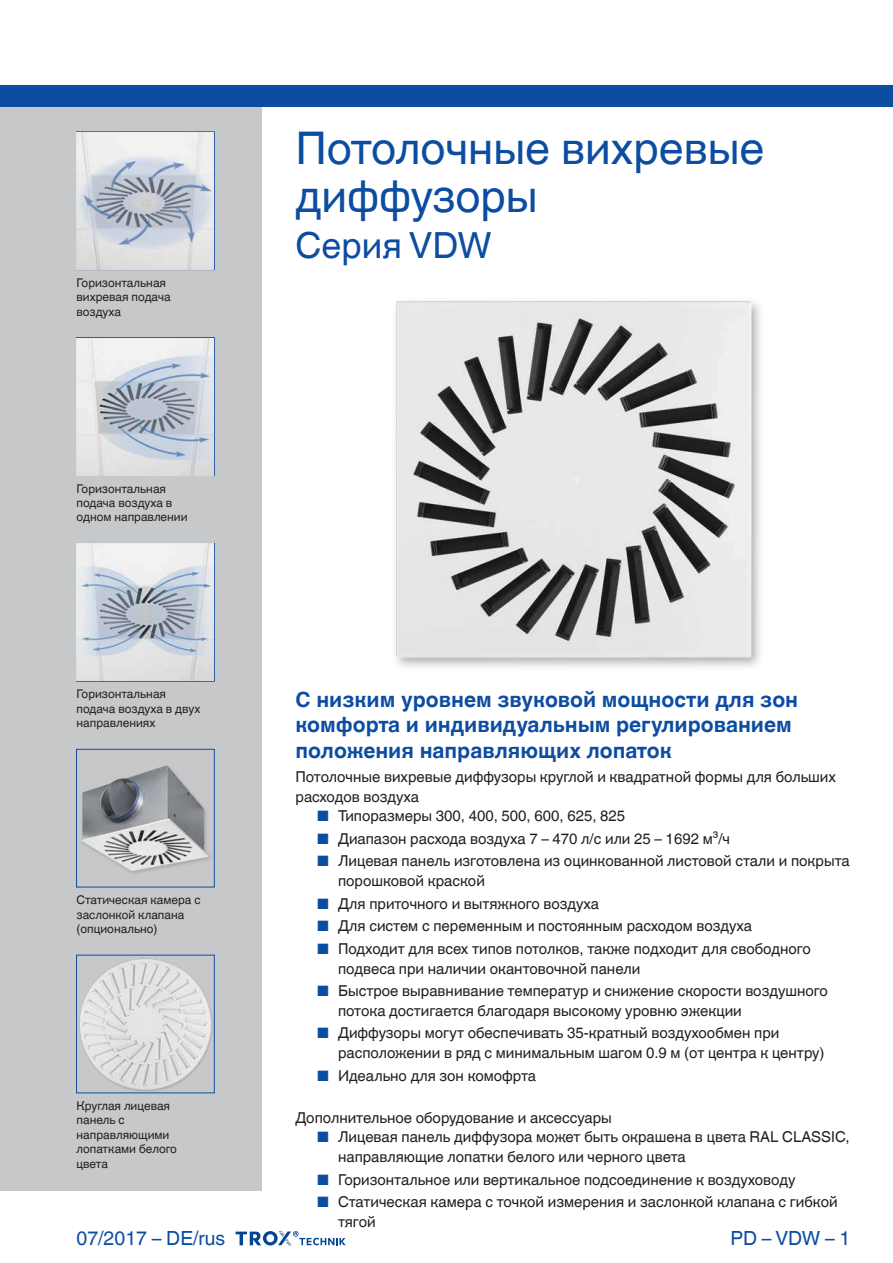
<style>
.page{position:relative;width:893px;height:1263px;background:#fff}
.page>*{position:absolute;margin:0;border:0;box-sizing:border-box;transform-origin:0 0}
.t1{font:45px/48px "TROX Helvetica";color:#0d4da1}
.t2{font:36px "TROX Helvetica";color:#0d4da1}
.t3{font:700 21px/25.5px "TROX Helvetica";color:#0d4da1}
.t4{font:19.5px "TROX Helvetica";color:#0d4da1}
.t5{font:15px/19.5px "TROX Helvetica";color:#231f20}
.t6{font:12px/14.4px "TROX Helvetica";color:#231f20}
.s1{color:#0d4da1}
</style>
<div class="page">
<div style="left:0;top:106px;width:261px;height:1084px;background:#c7c8ca"></div>
<div style="left:0;top:85px;width:893px;height:21px;background:#0d4da1"></div>
<div style="left:76px;top:131px;width:139px;height:139px;border:1px solid #0d4da1"></div>
<img style="left:77px;top:132px;width:137px;height:137px">
<div style="left:76px;top:337px;width:139px;height:139px;border:1px solid #0d4da1"></div>
<img style="left:77px;top:338px;width:137px;height:137px">
<div style="left:76px;top:543px;width:139px;height:139px;border:1px solid #0d4da1"></div>
<img style="left:77px;top:544px;width:137px;height:137px">
<div style="left:76px;top:749px;width:139px;height:138px;border:1px solid #0d4da1"></div>
<img style="left:77px;top:761px;width:137px;height:115px">
<div style="left:76px;top:955px;width:139px;height:138px;border:1px solid #0d4da1"></div>
<img style="left:77px;top:955px;width:137px;height:137px">
<svg style="left:236px;top:1231px;width:110px;height:15px"></svg>
<img style="left:395px;top:301px;width:366px;height:367px">
<p class="t6" style="left:77px;top:275px;width:96px">Горизонтальная вихревая подача воздуха</p>
<p class="t6" style="left:77px;top:481px;width:113px">Горизонтальная подача воздуха в одном направлении</p>
<p class="t6" style="left:77px;top:687px;width:125px">Горизонтальная подача воздуха в двух направлениях</p>
<p class="t6" style="left:77px;top:893px;width:126px">Статическая камера с заслонкой клапана (опционально)</p>
<p class="t6" style="left:77px;top:1099px;width:102px">Круглая лицевая панель с направляющими лопатками белого цвета</p>
<h3 class="t4" style="left:77px;top:1227px;width:150px">07/2017 – DE/rus</h3>
<h1 class="t1" style="left:296px;top:125px;width:470px">Потолочные вихревые диффузоры</h1>
<h2 class="t2" style="left:296px;top:224px;width:198px">Серия VDW</h2>
<h3 class="t3" style="left:296px;top:687px;width:504px">С низким уровнем звуковой мощности для зон комфорта и индивидуальным регулированием положения направляющих лопаток</h3>
<p class="t5" style="left:296px;top:767px;width:542px">Потолочные вихревые диффузоры круглой и квадратной формы для больших расходов воздуха</p>
<p class="t5" style="left:317px;top:806px;width:310px"><span class="s1">■</span> Типоразмеры 300, 400, 500, 600, 625, 825</p>
<p class="t5" style="left:317px;top:829px;width:415px"><span class="s1">■</span> Диапазон расхода воздуха 7 – 470 л/с или 25 – 1692 м³/ч</p>
<p class="t5" style="left:338px;top:851px;width:513px;text-indent:-21px"><span class="s1">■</span> Лицевая панель изготовлена из оцинкованной листовой стали и покрыта порошковой краской</p>
<p class="t5" style="left:317px;top:894px;width:284px"><span class="s1">■</span> Для приточного и вытяжного воздуха</p>
<p class="t5" style="left:317px;top:916px;width:437px"><span class="s1">■</span> Для систем с переменным и постоянным расходом воздуха</p>
<p class="t5" style="left:338px;top:939px;width:474px;text-indent:-21px"><span class="s1">■</span> Подходит для всех типов потолков, также подходит для свободного подвеса при наличии окантовочной панели</p>
<p class="t5" style="left:338px;top:981px;width:491px;text-indent:-21px"><span class="s1">■</span> Быстрое выравнивание температур и снижение скорости воздушного потока достигается благодаря высокому уровню эжекции</p>
<p class="t5" style="left:338px;top:1023px;width:488px;text-indent:-21px"><span class="s1">■</span> Диффузоры могут обеспечивать 35-кратный воздухообмен при расположении в ряд с минимальным шагом 0.9 м (от центра к центру)</p>
<p class="t5" style="left:317px;top:1066px;width:221px"><span class="s1">■</span> Идеально для зон комофрта</p>
<p class="t5" style="left:296px;top:1108px;width:318px">Дополнительное оборудование и аксессуары</p>
<p class="t5" style="left:338px;top:1127px;width:513px;text-indent:-21px"><span class="s1">■</span> Лицевая панель диффузора может быть окрашена в цвета RAL CLASSIC, направляющие лопатки белого или черного цвета</p>
<p class="t5" style="left:317px;top:1169px;width:480px"><span class="s1">■</span> Горизонтальное или вертикальное подсоединение к воздуховоду</p>
<p class="t5" style="left:338px;top:1192px;width:501px;text-indent:-21px"><span class="s1">■</span> Статическая камера с точкой измерения и заслонкой клапана с гибкой тягой</p>
<h3 class="t4" style="left:730px;top:1227px;width:121px">PD – VDW – 1</h3>
</div>
